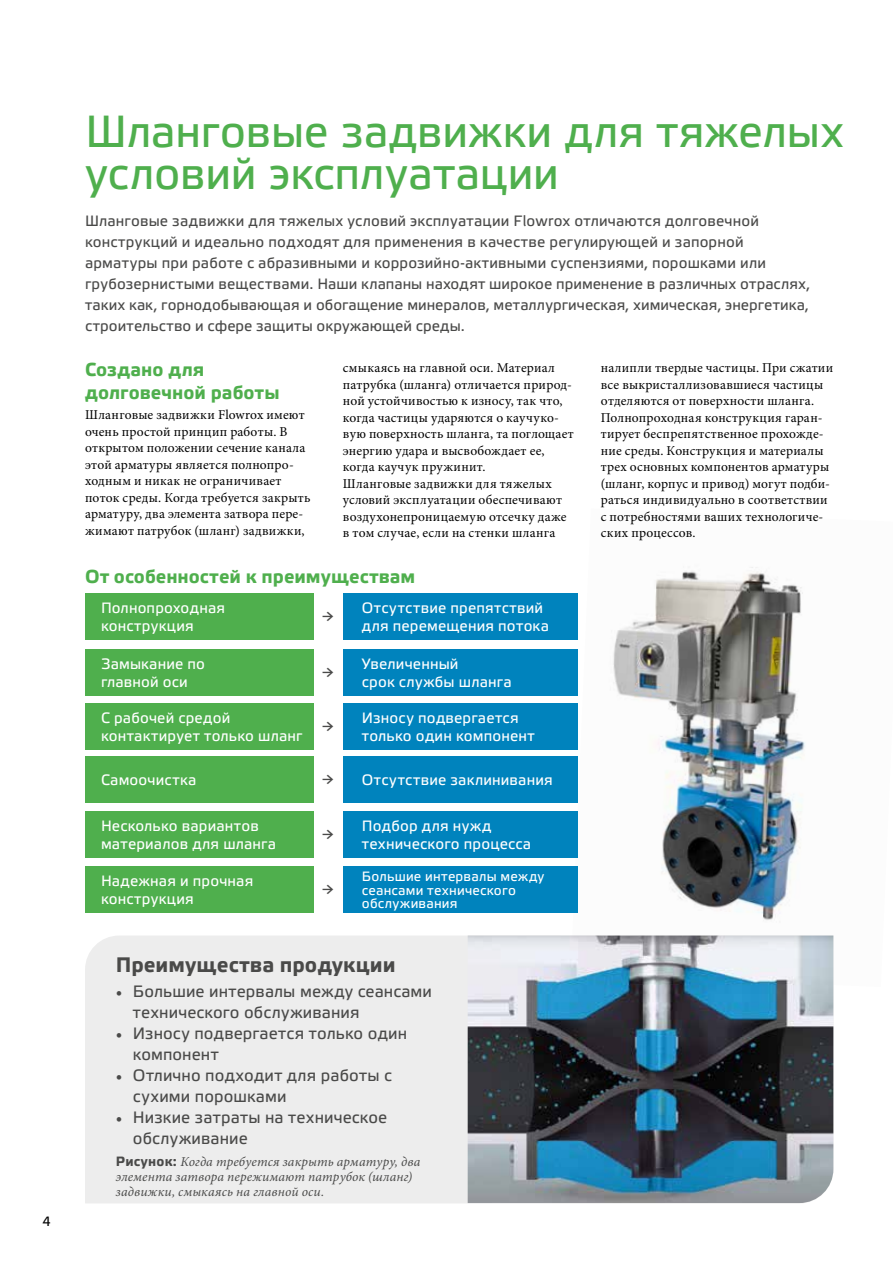
<style>
.page{position:relative;width:893px;height:1263px;background:#fff}
.page>*{position:absolute;margin:0;border:0;box-sizing:border-box;transform-origin:0 0}
.t1{font:45px/42px "Etelka Text Pro";letter-spacing:-.005em;color:#4faf4d}
.t2{font:700 21px "Etelka Text Pro";letter-spacing:.005em;color:#4a4a49}
.t3{font:700 18.75px/22.5px "Etelka Text Pro";color:#4faf4d}
.t4{font:16.5px/21px "Etelka Text Pro";letter-spacing:.005em;color:#4a4a49}
.t5{font:15px/21px "Etelka Text Pro";letter-spacing:.01em;color:#4a4a49}
.t6{font:15px/18px "Etelka Text Pro";letter-spacing:.01em;color:#fff}
.t7{font:13.5px/16.5px "Minion Pro";letter-spacing:.02em;color:#000}
.t8{font:italic 13.5px/15px "Minion Pro";letter-spacing:.01em;color:#4a4a49}
.t9{font:13.5px/13.5px "Etelka Text Pro";letter-spacing:.015em;color:#fff}
.t10{font:13.5px "Etelka Text Pro";color:#000}
.s1{font-family:"Minion Pro";font-weight:700}
.s2{font-family:"Etelka Text Pro";font-weight:700;font-style:normal}
</style>
<div class="page">
<img style="left:571px;top:567px;width:263px;height:420px">
<div style="left:85px;top:935px;width:383px;height:268px;background:#ededed"></div>
<img style="left:468px;top:935px;width:365px;height:268px">
<div style="left:85px;top:594px;width:229px;height:46px;background:#4faf4d"></div>
<div style="left:85px;top:649px;width:229px;height:46px;background:#4faf4d"></div>
<div style="left:85px;top:811px;width:229px;height:47px;background:#4faf4d"></div>
<div style="left:85px;top:866px;width:229px;height:47px;background:#4faf4d"></div>
<div style="left:85px;top:756px;width:229px;height:47px;background:#4faf4d"></div>
<div style="left:85px;top:703px;width:229px;height:47px;background:#4faf4d"></div>
<div style="left:343px;top:593px;width:235px;height:47px;background:#0083bd"></div>
<div style="left:343px;top:649px;width:235px;height:46px;background:#0083bd"></div>
<div style="left:343px;top:811px;width:235px;height:47px;background:#0083bd"></div>
<div style="left:343px;top:866px;width:235px;height:47px;background:#0083bd"></div>
<div style="left:343px;top:756px;width:235px;height:47px;background:#0083bd"></div>
<div style="left:343px;top:703px;width:235px;height:47px;background:#0083bd"></div>
<p class="t10" style="left:43px;top:1214px;width:10px">4</p>
<h1 class="t1" style="left:85px;top:113px;width:760px">Шланговые задвижки для тяжелых условий эксплуатации</h1>
<p class="t5" style="left:85px;top:211px;width:727px">Шланговые задвижки для тяжелых условий эксплуатации Flowrox отличаются долговечной конструкций и идеально подходят для применения в качестве регулирующей и запорной арматуры при работе с абразивными и коррозийно-активными суспензиями, порошками или грубозернистыми веществами. Наши клапаны находят широкое применение в различных отраслях, таких как, горнодобывающая и обогащение минералов, металлургическая, химическая, энергетика, строительство и сфере защиты окружающей среды.</p>
<h3 class="t3" style="left:85px;top:359px;width:196px">Создано для долговечной работы</h3>
<p class="t7" style="left:85px;top:407px;width:227px">Шланговые задвижки Flowrox имеют очень простой принцип работы. В открытом положении сечение канала этой арматуры является полнопро&shy;ходным и никак не ограничивает поток среды. Когда требуется закрыть арматуру, два элемента затвора пере&shy;жимают патрубок (шланг) задвижки,</p>
<p class="t7" style="left:343px;top:360px;width:232px">смыкаясь на главной оси. Материал патрубка (шланга) отличается природ&shy;ной устойчивостью к износу, так что, когда частицы ударяются о каучуко&shy;вую поверхность шланга, та поглощает энергию удара и высвобождает ее, когда каучук пружинит.<br>Шланговые задвижки для тяжелых условий эксплуатации обеспечивают воздухонепроницаемую отсечку даже в том случае, если на стенки шланга</p>
<p class="t7" style="left:601px;top:360px;width:234px">налипли твердые частицы. При сжатии все выкристаллизовавшиеся частицы отделяются от поверхности шланга.<br>Полнопроходная конструкция гаран&shy;тирует беспрепятственное прохожде&shy;ние среды. Конструкция и материалы трех основных компонентов арматуры (шланг, корпус и привод) могут подби&shy;раться индивидуально в соответствии с потребностями ваших технологиче&shy;ских процессов.</p>
<h3 class="t3" style="left:85px;top:566px;width:332px">От особенностей к преимуществам</h3>
<p class="t6" style="left:101px;top:600px;width:126px">Полнопроходная конструкция</p>
<p class="t6" style="left:101px;top:655px;width:105px">Замыкание по главной оси</p>
<p class="t6" style="left:101px;top:709px;width:203px">С рабочей средой контактирует только шланг</p>
<p class="t6" style="left:101px;top:772px;width:97px">Самоочистка</p>
<p class="t6" style="left:101px;top:818px;width:177px">Несколько вариантов материалов для шланга</p>
<p class="t6" style="left:101px;top:873px;width:154px">Надежная и прочная конструкция</p>
<p class="t5" style="left:322px;top:607px;width:13px">→</p>
<p class="t5" style="left:322px;top:663px;width:13px">→</p>
<p class="t5" style="left:322px;top:717px;width:13px">→</p>
<p class="t5" style="left:322px;top:770px;width:13px">→</p>
<p class="t5" style="left:322px;top:825px;width:13px">→</p>
<p class="t5" style="left:322px;top:880px;width:13px">→</p>
<p class="t6" style="left:362px;top:599px;width:189px">Отсутствие препятствий для перемещения потока</p>
<p class="t6" style="left:362px;top:655px;width:151px">Увеличенный<br>срок службы шланга</p>
<p class="t6" style="left:362px;top:709px;width:174px">Износу подвергается только один компонент</p>
<p class="t6" style="left:362px;top:772px;width:192px">Отсутствие заклинивания</p>
<p class="t6" style="left:362px;top:818px;width:171px">Подбор для нужд технического процесса</p>
<p class="t9" style="left:362px;top:871px;width:184px">Большие интервалы между сеансами технического обслуживания</p>
<h2 class="t2" style="left:116px;top:953px;width:281px">Преимущества продукции</h2>
<p class="t4" style="left:133px;top:982px;width:300px;text-indent:-17px"><span class="s1">•</span> Большие интервалы между сеансами технического обслуживания</p>
<p class="t4" style="left:133px;top:1024px;width:276px;text-indent:-17px"><span class="s1">•</span> Износу подвергается только один компонент</p>
<p class="t4" style="left:133px;top:1066px;width:260px;text-indent:-17px"><span class="s1">•</span> Отлично подходит для работы с сухими порошками</p>
<p class="t4" style="left:133px;top:1108px;width:256px;text-indent:-17px"><span class="s1">•</span> Низкие затраты на техническое обслуживание</p>
<p class="t8" style="left:116px;top:1154px;width:306px"><span class="s2">Рисунок:</span> Когда требуется закрыть арматуру, два элемента затвора пережимают патрубок (шланг) задвижки, смыкаясь на главной оси.</p>
</div>
